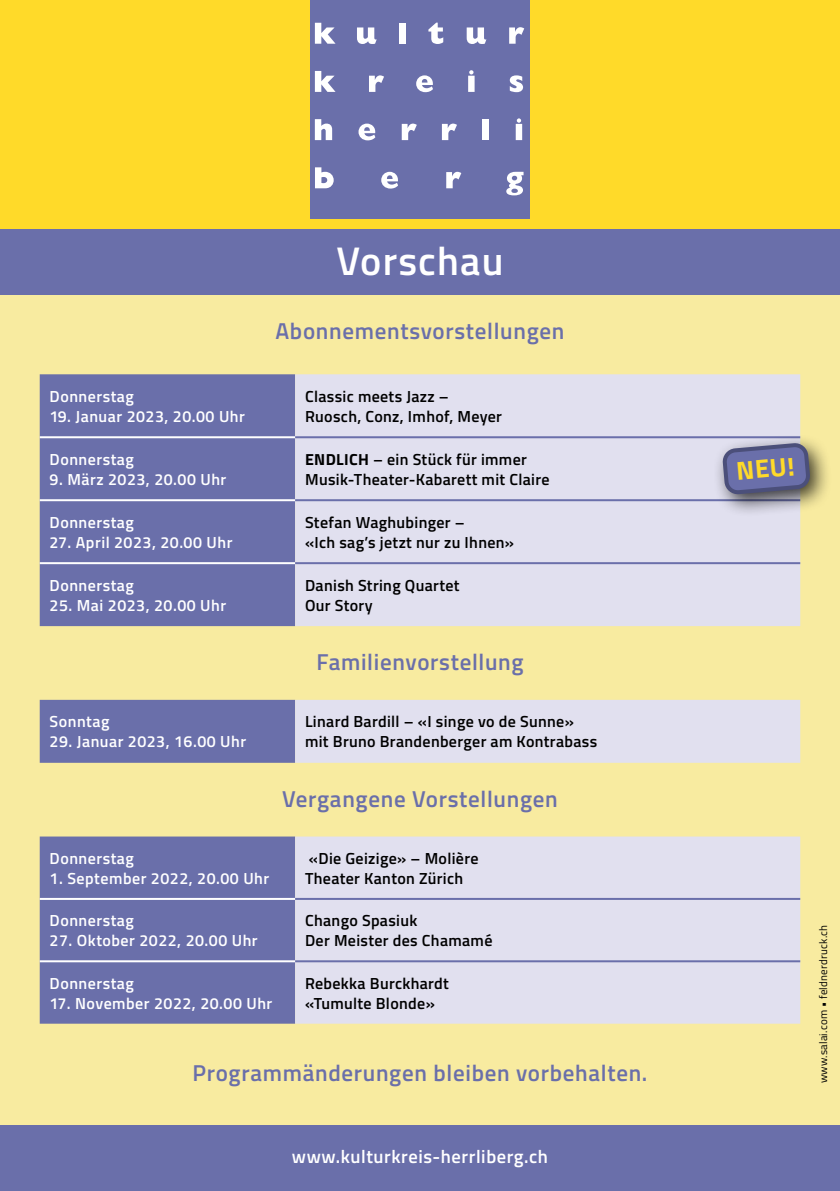
<style>
.page{position:relative;width:840px;height:1191px;background:#fff}
.page>*{position:absolute;margin:0;border:0;box-sizing:border-box;transform-origin:0 0}
._03_heads_inside{font:600 40px "Titillium Web";letter-spacing:.03em;color:#fff}
._04_subheads_front{font:700 26px "Titillium Web";color:#ffda29}
._02_subhead{font:600 23px "Titillium Web";letter-spacing:.03em;color:#6a6faa}
.t1{font:600 18.4px "Titillium Web";letter-spacing:.03em;color:#fff}
._10_Tabelle_positiv{font:600 16px/20px "Titillium Web";letter-spacing:.02em;color:#000}
._09_Tabelle_negativ{font:600 16px "Titillium Web";letter-spacing:.03em;color:#fff}
.t2{font:11px "Titillium Web";letter-spacing:.02em;color:#000}
.s1{font-weight:700}
</style>
<div class="page">
<div style="left:0;top:0;width:839px;height:239px;background:#ffda29"></div>
<div style="left:0;top:295px;width:839px;height:896px;background:#f8eba0"></div>
<div style="left:0;top:230px;width:839px;height:65px;background:#6a6faa"></div>
<div style="left:310px;top:0;width:219px;height:218px;background:#6a6faa"></div>
<svg style="left:315px;top:167px;width:18px;height:21px"></svg>
<svg style="left:381px;top:172px;width:17px;height:17px"></svg>
<svg style="left:446px;top:172px;width:15px;height:16px"></svg>
<svg style="left:506px;top:172px;width:17px;height:23px"></svg>
<svg style="left:315px;top:119px;width:17px;height:21px"></svg>
<svg style="left:358px;top:124px;width:17px;height:16px"></svg>
<svg style="left:401px;top:124px;width:15px;height:16px"></svg>
<svg style="left:441px;top:124px;width:15px;height:16px"></svg>
<div style="left:482px;top:119px;width:6px;height:21px;background:#fff"></div>
<svg style="left:515px;top:118px;width:7px;height:22px"></svg>
<svg style="left:315px;top:71px;width:20px;height:21px"></svg>
<svg style="left:369px;top:75px;width:15px;height:17px"></svg>
<svg style="left:416px;top:75px;width:17px;height:17px"></svg>
<svg style="left:468px;top:70px;width:6px;height:22px"></svg>
<svg style="left:509px;top:75px;width:14px;height:17px"></svg>
<svg style="left:315px;top:23px;width:20px;height:21px"></svg>
<svg style="left:357px;top:27px;width:19px;height:17px"></svg>
<div style="left:399px;top:23px;width:6px;height:21px;background:#fff"></div>
<svg style="left:428px;top:23px;width:15px;height:21px"></svg>
<svg style="left:466px;top:27px;width:20px;height:17px"></svg>
<svg style="left:509px;top:27px;width:15px;height:17px"></svg>
<svg style="left:40px;top:374px;width:255px;height:649px;fill:#6a6faa"></svg>
<svg style="left:295px;top:374px;width:504px;height:649px;fill:#e1e0ef"></svg>
<hr style="left:40px;top:436px;width:255px;height:2px;background:#fff">
<hr style="left:40px;top:499px;width:255px;height:2px;background:#fff">
<hr style="left:40px;top:562px;width:255px;height:2px;background:#fff">
<hr style="left:295px;top:436px;width:504px;height:2px;background:#6a6faa">
<hr style="left:295px;top:499px;width:504px;height:2px;background:#6a6faa">
<hr style="left:295px;top:562px;width:504px;height:2px;background:#6a6faa">
<hr style="left:40px;top:898px;width:255px;height:2px;background:#fff">
<hr style="left:295px;top:898px;width:504px;height:2px;background:#6a6faa">
<hr style="left:40px;top:960px;width:255px;height:2px;background:#fff">
<hr style="left:295px;top:960px;width:504px;height:2px;background:#6a6faa">
<div style="left:712px;top:433px;width:120px;height:84px;background:#000;opacity:.75"></div>
<svg style="left:722px;top:445px;width:87px;height:48px;background:#696d9f"></svg>
<div style="left:0;top:1125px;width:839px;height:66px;background:#6a6faa"></div>
<p class="_03_heads_inside" style="left:336px;top:231px;width:168px">Vorschau</p>
<p class="_02_subhead" style="left:275px;top:314px;width:290px">Abonnementsvorstellungen</p>
<p class="_09_Tabelle_negativ" style="left:50px;top:384px;width:86px">Donnerstag</p>
<p class="_09_Tabelle_negativ" style="left:50px;top:404px;width:197px">19. Januar 2023, 20.00 Uhr</p>
<p class="_10_Tabelle_positiv" style="left:305px;top:385px;width:145px">Classic meets Jazz –</p>
<p class="_10_Tabelle_positiv" style="left:305px;top:405px;width:198px">Ruosch, Conz, Imhof, Meyer</p>
<p class="_09_Tabelle_negativ" style="left:50px;top:447px;width:86px">Donnerstag</p>
<p class="_09_Tabelle_negativ" style="left:50px;top:467px;width:178px">9. März 2023, 20.00 Uhr</p>
<p class="_10_Tabelle_positiv" style="left:305px;top:448px;width:246px"><span class="s1">ENDLICH</span> – ein Stück für immer<br>Musik-Theater-Kabarett mit Claire</p>
<p class="_09_Tabelle_negativ" style="left:50px;top:510px;width:86px">Donnerstag</p>
<p class="_09_Tabelle_negativ" style="left:50px;top:530px;width:184px">27. April 2023, 20.00 Uhr</p>
<p class="_10_Tabelle_positiv" style="left:305px;top:511px;width:210px">Stefan Waghubinger –<br>«Ich sag’s jetzt nur zu Ihnen»</p>
<p class="_09_Tabelle_negativ" style="left:50px;top:573px;width:86px">Donnerstag</p>
<p class="_09_Tabelle_negativ" style="left:50px;top:593px;width:178px">25. Mai 2023, 20.00 Uhr</p>
<p class="_10_Tabelle_positiv" style="left:305px;top:574px;width:156px">Danish String Quartet</p>
<p class="_10_Tabelle_positiv" style="left:305px;top:594px;width:69px">Our Story</p>
<p class="_02_subhead" style="left:316px;top:644px;width:209px">Familienvorstellung</p>
<p class="_09_Tabelle_negativ" style="left:50px;top:710px;width:61px">Sonntag</p>
<p class="_09_Tabelle_negativ" style="left:50px;top:730px;width:198px">29. Januar 2023, 16.00 Uhr</p>
<p class="_10_Tabelle_positiv" style="left:305px;top:711px;width:270px">Linard Bardill – «I singe vo de Sunne»</p>
<p class="_10_Tabelle_positiv" style="left:305px;top:731px;width:293px">mit Bruno Brandenberger am Kontrabass</p>
<p class="_02_subhead" style="left:282px;top:781px;width:277px">Vergangene Vorstellungen</p>
<p class="_09_Tabelle_negativ" style="left:50px;top:846px;width:86px">Donnerstag</p>
<p class="_09_Tabelle_negativ" style="left:50px;top:866px;width:221px">1. September 2022, 20.00 Uhr</p>
<p class="_10_Tabelle_positiv" style="left:309px;top:847px;width:171px">«Die Geizige» – Molière</p>
<p class="_10_Tabelle_positiv" style="left:305px;top:867px;width:160px">Theater Kanton Zürich</p>
<p class="_09_Tabelle_negativ" style="left:50px;top:908px;width:86px">Donnerstag</p>
<p class="_09_Tabelle_negativ" style="left:50px;top:928px;width:209px">27. Oktober 2022, 20.00 Uhr</p>
<p class="_10_Tabelle_positiv" style="left:305px;top:909px;width:114px">Chango Spasiuk</p>
<p class="_10_Tabelle_positiv" style="left:305px;top:929px;width:189px">Der Meister des Chamamé</p>
<p class="_09_Tabelle_negativ" style="left:50px;top:971px;width:86px">Donnerstag</p>
<p class="_09_Tabelle_negativ" style="left:50px;top:991px;width:224px">17. November 2022, 20.00 Uhr</p>
<p class="_10_Tabelle_positiv" style="left:305px;top:972px;width:145px">Rebekka Burckhardt</p>
<p class="_10_Tabelle_positiv" style="left:305px;top:992px;width:131px">«Tumulte Blonde»</p>
<p class="_02_subhead" style="left:192px;top:1056px;width:456px">Programmänderungen bleiben vorbehalten.</p>
<p class="t1" style="left:292px;top:1142px;width:257px">www.kulturkreis-herrliberg.ch</p>
<p class="_04_subheads_front" style="left:734px;top:451px;width:60px;rotate:-5deg">NEU!</p>
<p class="t2" style="left:814px;top:1083px;width:160px;rotate:-90deg">www.salai.com • feldnerdruck.ch</p>
</div>
